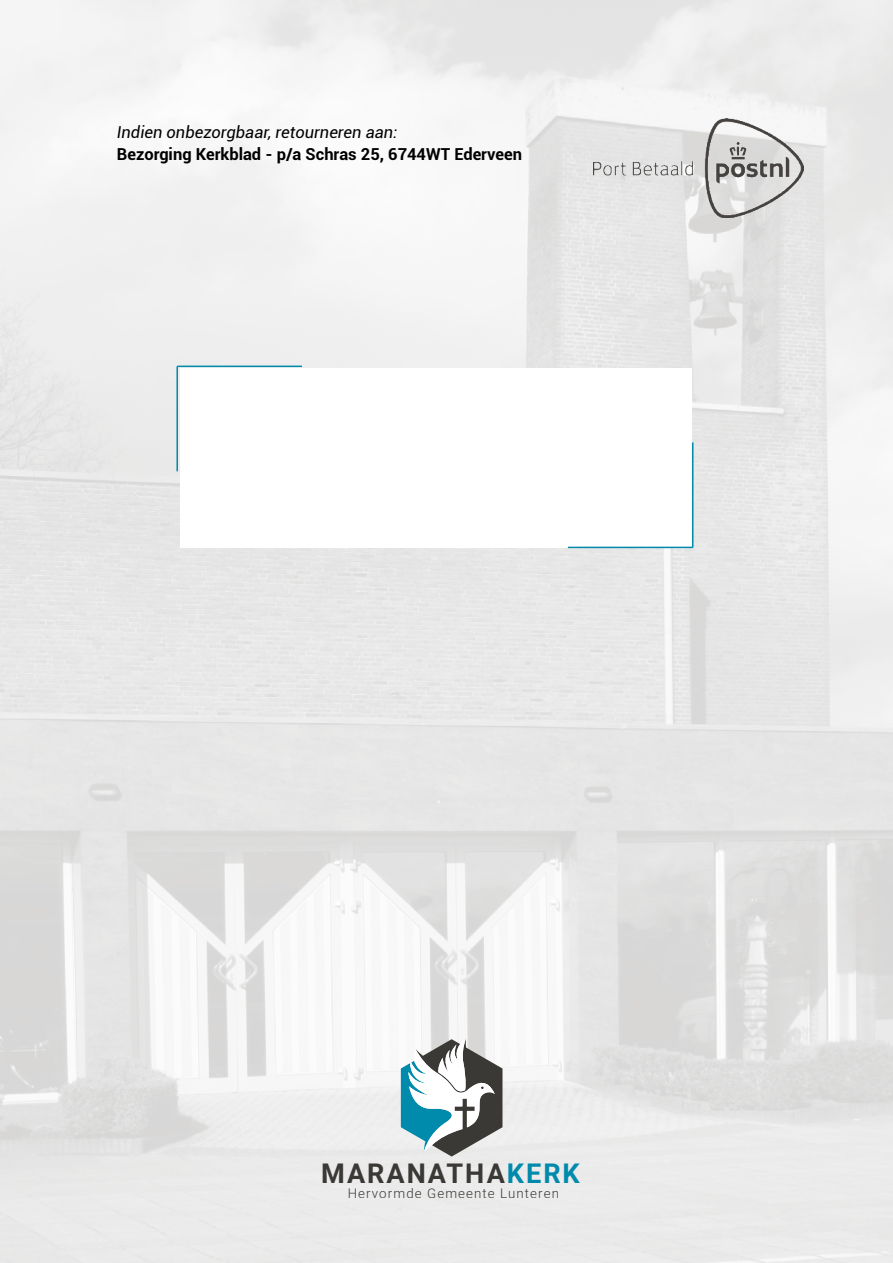
<style>
.page{position:relative;width:893px;height:1263px;background:#fff}
.page>*{position:absolute;margin:0;border:0;box-sizing:border-box;transform-origin:0 0}
.t1{font:700 27.15px "Roboto";letter-spacing:.075em;color:#3b3936}
.t2{font:700 16.5px "Roboto";color:#000}
.t3{font:italic 16.5px "Roboto";color:#000}
.t4{font:300 13.35px "Roboto";letter-spacing:.085em;color:#3b3936}
.s1{color:#008aac}
</style>
<div class="page">
<img style="left:0;top:0;width:893px;height:1263px">
<img style="left:593px;top:119px;width:211px;height:98px">
<div style="left:180px;top:368px;width:511px;height:179px;background:#fff"></div>
<hr style="left:176px;top:366px;width:2px;height:105px;background:#008aab">
<hr style="left:177px;top:366px;width:125px;height:1px;background:#008aab">
<hr style="left:692px;top:442px;width:1px;height:105px;background:#008aab">
<hr style="left:568px;top:547px;width:125px;height:1px;background:#008aab">
<svg style="left:401px;top:1038px;width:101px;height:118px"></svg>
<p class="t3" style="left:117px;top:120px;width:282px">Indien onbezorgbaar, retourneren aan:</p>
<p class="t2" style="left:117px;top:143px;width:407px">Bezorging Kerkblad - p/a Schras 25, 6744WT Ederveen</p>
<h1 class="t1" style="left:321px;top:1154px;width:260px">MARANATHA<span class="s1">KERK</span></h1>
<p class="t4" style="left:348px;top:1184px;width:213px">Hervormde Gemeente Lunteren</p>
</div>
